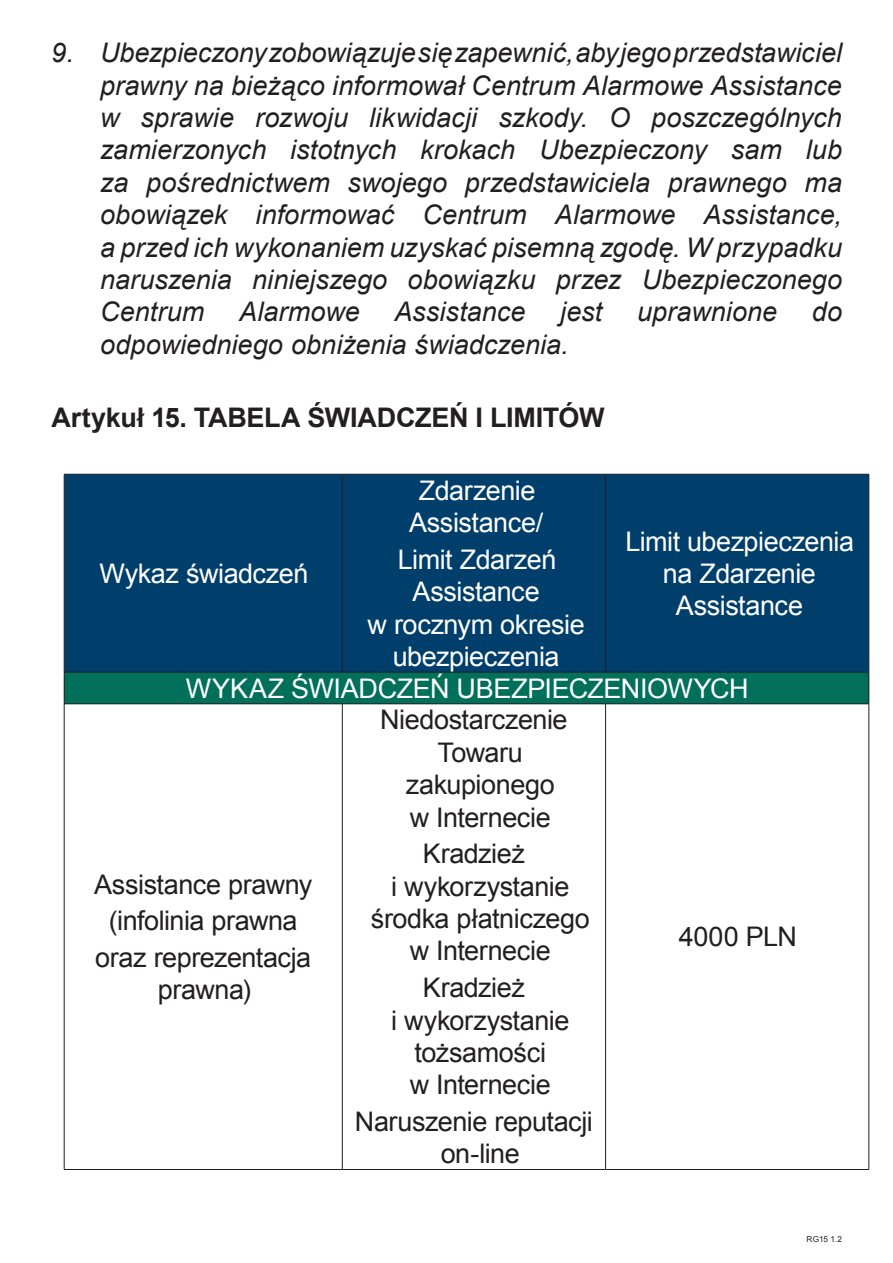
<style>
.page{position:relative;width:893px;height:1263px;background:#fff}
.page>*{position:absolute;margin:0;border:0;box-sizing:border-box;transform-origin:0 0}
.t1{font:italic 27px/32.4px "Arial";color:#231f20;text-align:justify}
.t2{font:27px/32.4px "Arial";letter-spacing:-.015em;color:#231f20;text-align:center}
.t3{font:27px/32.4px "Arial";letter-spacing:-.02em;color:#fff;text-align:center}
.t4{font:700 27px "Arial";letter-spacing:-.015em;color:#231f20}
.t5{font:8.25px "Arial";color:#231f20}
</style>
<div class="page">
<div style="left:65px;top:475px;width:804px;height:197px;background:#003e6c"></div>
<div style="left:64px;top:672px;width:805px;height:32px;background:#00705b"></div>
<hr style="left:64px;top:474px;width:278px;height:1px;background:#231f20">
<hr style="left:64px;top:474px;width:1px;height:198px;background:#231f20">
<hr style="left:342px;top:474px;width:264px;height:1px;background:#231f20">
<hr style="left:342px;top:474px;width:1px;height:198px;background:#231f20">
<hr style="left:606px;top:474px;width:263px;height:1px;background:#231f20">
<hr style="left:605px;top:474px;width:1px;height:198px;background:#231f20">
<hr style="left:869px;top:474px;width:1px;height:198px;background:#231f20">
<hr style="left:64px;top:672px;width:278px;height:1px;background:#231f20">
<hr style="left:64px;top:672px;width:1px;height:32px;background:#231f20">
<hr style="left:342px;top:672px;width:264px;height:1px;background:#231f20">
<hr style="left:606px;top:672px;width:263px;height:1px;background:#231f20">
<hr style="left:869px;top:672px;width:1px;height:32px;background:#231f20">
<hr style="left:64px;top:703px;width:278px;height:1px;background:#231f20">
<hr style="left:64px;top:704px;width:1px;height:465px;background:#231f20">
<hr style="left:342px;top:703px;width:264px;height:1px;background:#231f20">
<hr style="left:342px;top:704px;width:1px;height:465px;background:#231f20">
<hr style="left:606px;top:703px;width:263px;height:1px;background:#231f20">
<hr style="left:605px;top:704px;width:1px;height:465px;background:#231f20">
<hr style="left:869px;top:704px;width:1px;height:465px;background:#231f20">
<hr style="left:64px;top:1169px;width:278px;height:1px;background:#231f20">
<hr style="left:342px;top:1169px;width:264px;height:1px;background:#231f20">
<hr style="left:606px;top:1169px;width:263px;height:1px;background:#231f20">
<p class="t1" style="left:100px;top:37px;width:744px;text-indent:-49px">9. Ubezpieczonyzobowiązujesięzapewnić,abyjegoprzedstawiciel prawny na bieżąco informował Centrum Alarmowe Assistance w sprawie rozwoju likwidacji szkody. O poszczególnych zamierzonych istotnych krokach Ubezpieczony sam lub za pośrednictwem swojego przedstawiciela prawnego ma obowiązek informować Centrum Alarmowe Assistance, a przed ich wykonaniem uzyskać pisemną zgodę. W przypadku naruszenia niniejszego obowiązku przez Ubezpieczonego Centrum</p>
<p class="t1" style="left:239px;top:296px;width:122px">Alarmowe</p>
<p class="t1" style="left:394px;top:296px;width:133px">Assistance</p>
<p class="t1" style="left:560px;top:296px;width:44px">jest</p>
<p class="t1" style="left:637px;top:296px;width:142px">uprawnione</p>
<p class="t1" style="left:812px;top:296px;width:32px">do</p>
<p class="t1" style="left:100px;top:328px;width:470px">odpowiedniego obniżenia świadczenia.</p>
<p class="t4" style="left:51px;top:400px;width:555px">Artykuł 15. TABELA ŚWIADCZEŃ I LIMITÓW</p>
<p class="t3" style="left:409px;top:474px;width:136px">Zdarzenie<br>Assistance/</p>
<p class="t3" style="left:368px;top:543px;width:219px">Limit Zdarzeń<br>Assistance<br>w rocznym okresie ubezpieczenia</p>
<p class="t3" style="left:625px;top:525px;width:230px">Limit ubezpieczenia na Zdarzenie<br>Assistance</p>
<p class="t3" style="left:100px;top:558px;width:210px">Wykaz świadczeń</p>
<p class="t3" style="left:186px;top:672px;width:564px">WYKAZ ŚWIADCZEŃ UBEZPIECZENIOWYCH</p>
<p class="t2" style="left:94px;top:866px;width:220px;line-height:36.6px">Assistance prawny (infolinia prawna oraz reprezentacja</p>
<p class="t2" style="left:158px;top:974px;width:95px">prawna)</p>
<p class="t2" style="left:380px;top:704px;width:189px">Niedostarczenie<br>Towaru zakupionego<br>w Internecie</p>
<p class="t2" style="left:371px;top:838px;width:220px">Kradzież<br>i wykorzystanie środka płatniczego w Internecie</p>
<p class="t2" style="left:391px;top:972px;width:180px">Kradzież<br>i wykorzystanie tożsamości<br>w Internecie</p>
<p class="t2" style="left:355px;top:1105px;width:239px">Naruszenie reputacji on-line</p>
<p class="t2" style="left:679px;top:921px;width:120px">4000 PLN</p>
<p class="t5" style="left:807px;top:1233px;width:37px">RG15 1.2</p>
</div>
